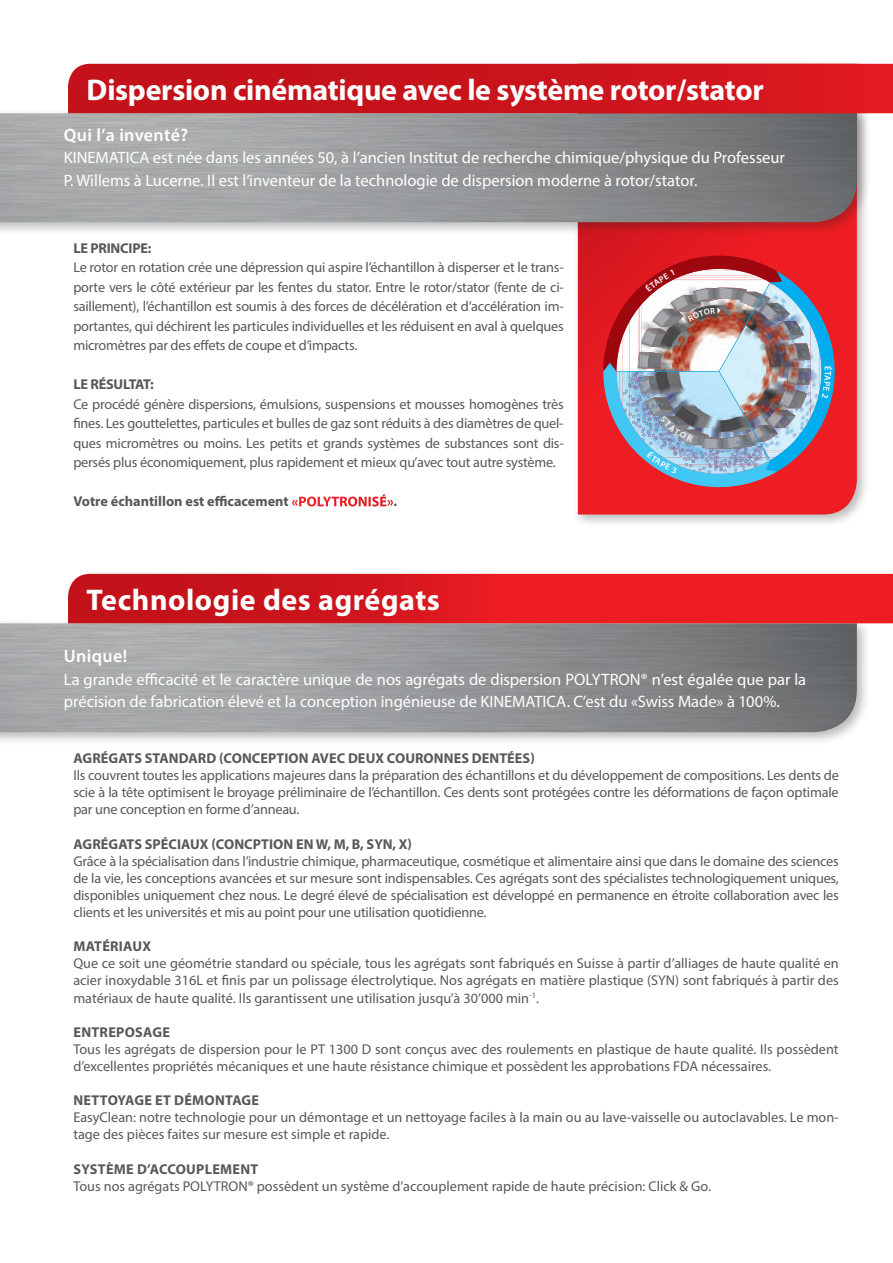
<style>
.page{position:relative;width:893px;height:1263px;background:#fff}
.page>*{position:absolute;margin:0;border:0;box-sizing:border-box;transform-origin:0 0}
.t1{font:700 30px "Myriad Pro";letter-spacing:-.01em;color:#fff}
.t2{font:700 30px "Myriad Pro";letter-spacing:.02em;color:#fff}
.t3{font:600 18px "Myriad Pro";letter-spacing:.02em;color:#fff}
.t4{font:16.5px/22.5px "Myriad Pro";color:#fff}
.t5{font:14.25px/17.1px "Myriad Pro";color:#57585a;text-align:justify}
.t6{font:700 14.25px "Myriad Pro";letter-spacing:.005em;color:#57585a}
.t7{font:700 14.25px "Myriad Pro";letter-spacing:-.015em;color:#57585a}
.s1{color:#fff}
</style>
<div class="page">
<div style="left:573px;top:59px;width:297px;height:469px;background:#231f20;opacity:.3"></div>
<svg style="left:578px;top:235px;width:279px;height:279px;background:#e91d23"></svg>
<div style="left:0;top:109px;width:870px;height:126px;background:#231f20;opacity:.3"></div>
<img style="left:0;top:113px;width:857px;height:109px">
<div style="left:0;top:619px;width:870px;height:126px;background:#231f20;opacity:.3"></div>
<img style="left:0;top:623px;width:857px;height:109px">
<svg style="left:68px;top:64px;width:825px;height:49px;background:#cc151d"></svg>
<svg style="left:68px;top:574px;width:825px;height:49px;background:#dd1920"></svg>
<img style="left:603px;top:256px;width:232px;height:231px">
<h1 class="t1" style="left:87px;top:70px;width:679px">Dispersion cinématique avec le système rotor/stator</h1>
<p class="t3" style="left:64px;top:123px;width:126px">Qui l’a inventé?</p>
<p class="t4" style="left:64px;top:146px;width:723px">KINEMATICA est née dans les années 50, à l’ancien Institut de recherche chimique/physique du Professeur<br>P. Willems à Lucerne. Il est l’inventeur de la technologie de dispersion moderne à rotor/stator.</p>
<p class="t7" style="left:73px;top:239px;width:80px">LE PRINCIPE:</p>
<p class="t5" style="left:73px;top:258px;width:492px;line-height:19.5px">Le rotor en rotation crée une dépression qui aspire l’échantillon à disperser et le trans&shy;porte vers le côté extérieur par les fentes du stator. Entre le rotor/stator (fente de ci&shy;saillement), l’échantillon est soumis à des forces de décélération et d’accélération im&shy;portantes, qui déchirent les particules individuelles et les réduisent en aval à quelques micromètres par des effets de coupe et d’impacts.</p>
<p class="t7" style="left:73px;top:375px;width:82px">LE RÉSULTAT:</p>
<p class="t5" style="left:73px;top:394px;width:492px;line-height:19.5px">Ce procédé génère dispersions, émulsions, suspensions et mousses homogènes très fines. Les gouttelettes, particules et bulles de gaz sont réduits à des diamètres de quel&shy;ques micromètres ou moins. Les petits et grands systèmes de substances sont dis&shy;persés plus économiquement, plus rapidement et mieux qu’avec tout autre système.</p>
<p class="t6" style="left:73px;top:492px;width:325px">Votre échantillon est efficacement <span class="s1">«POLYTRONISÉ»</span>.</p>
<h1 class="t2" style="left:87px;top:580px;width:355px">Technologie des agrégats</h1>
<p class="t3" style="left:64px;top:644px;width:65px">Unique!</p>
<p class="t4" style="left:64px;top:667px;width:744px">La grande efficacité et le caractère unique de nos agrégats de dispersion POLYTRON® n’est égalée que par la précision de fabrication élevé et la conception ingénieuse de KINEMATICA. C’est du «Swiss Made» à 100%.</p>
<p class="t6" style="left:73px;top:749px;width:463px">AGRÉGATS STANDARD (CONCEPTION AVEC DEUX COURONNES DENTÉES)</p>
<p class="t5" style="left:73px;top:767px;width:767px">Ils couvrent toutes les applications majeures dans la préparation des échantillons et du développement de compositions. Les dents de scie à la tête optimisent le broyage préliminaire de l’échantillon. Ces dents sont protégées contre les déformations de façon optimale par une conception en forme d’anneau.</p>
<p class="t6" style="left:73px;top:834px;width:340px">AGRÉGATS SPÉCIAUX (CONCPTION EN W, M, B, SYN, X)</p>
<p class="t5" style="left:73px;top:852px;width:767px">Grâce à la spécialisation dans l’industrie chimique, pharmaceutique, cosmétique et alimentaire ainsi que dans le domaine des sciences de la vie, les conceptions avancées et sur mesure sont indispensables. Ces agrégats sont des spécialistes technologiquement uniques, disponibles uniquement chez nous. Le degré élevé de spécialisation est développé en permanence en étroite collaboration avec les clients et les universités et mis au point pour une utilisation quotidienne.</p>
<p class="t6" style="left:73px;top:937px;width:79px">MATÉRIAUX</p>
<p class="t5" style="left:73px;top:955px;width:767px">Que ce soit une géométrie standard ou spéciale, tous les agrégats sont fabriqués en Suisse à partir d’alliages de haute qualité en acier inoxydable 316L et finis par un polissage électrolytique. Nos agrégats en matière plastique (SYN) sont fabriqués à partir des matériaux de haute qualité. Ils garantissent une utilisation jusqu’à 30’000 min<sup>-1</sup>.</p>
<p class="t6" style="left:73px;top:1023px;width:98px">ENTREPOSAGE</p>
<p class="t5" style="left:73px;top:1040px;width:767px">Tous les agrégats de dispersion pour le PT 1300 D sont conçus avec des roulements en plastique de haute qualité. Ils possèdent d’excellentes propriétés mécaniques et une haute résistance chimique et possèdent les approbations FDA nécessaires.</p>
<p class="t6" style="left:73px;top:1091px;width:187px">NETTOYAGE ET DÉMONTAGE</p>
<p class="t5" style="left:73px;top:1109px;width:767px">EasyClean: notre technologie pour un démontage et un nettoyage faciles à la main ou au lave-vaisselle ou autoclavables. Le mon&shy;tage des pièces faites sur mesure est simple et rapide.</p>
<p class="t6" style="left:73px;top:1159px;width:186px">SYSTÈME D’ACCOUPLEMENT</p>
<p class="t5" style="left:73px;top:1177px;width:639px">Tous nos agrégats POLYTRON® possèdent un système d’accouplement rapide de haute précision: Click &amp; Go.</p>
</div>
